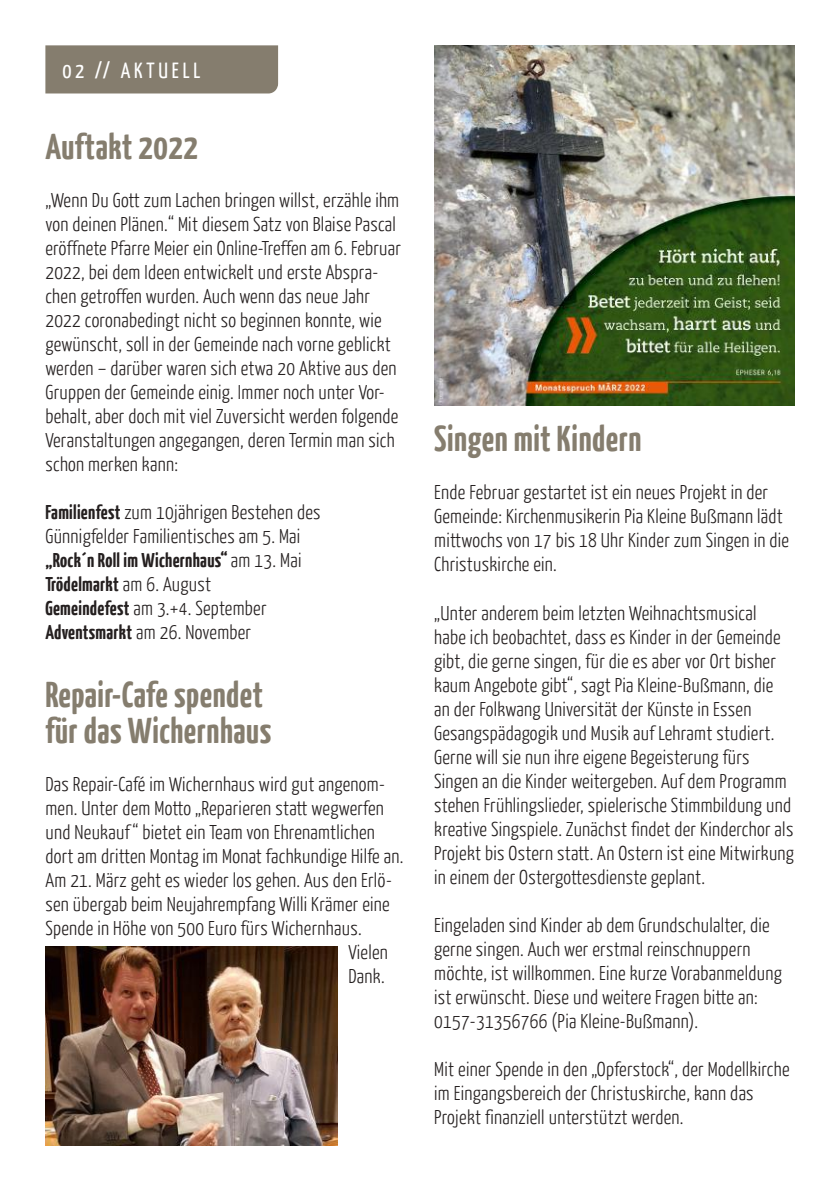
<style>
.page{position:relative;width:840px;height:1191px;background:#fff}
.page>*{position:absolute;margin:0;border:0;box-sizing:border-box;transform-origin:0 0}
.t1{font:700 36px/36px "Yanone Kaffeesatz";letter-spacing:.015em;color:#857d6e}
.t2{font:22px "Yanone Kaffeesatz";letter-spacing:.17em;color:#fff}
.t3{font:300 20px/24px "Yanone Kaffeesatz";letter-spacing:.015em;color:#241f1f}
.s1{font-weight:700}
</style>
<div class="page">
<img style="left:45px;top:946px;width:292px;height:199px">
<img style="left:434px;top:45px;width:360px;height:360px">
<div style="left:45px;top:45px;width:233px;height:48px;background:#857d6e"></div>
<p class="t2" style="left:62px;top:57px;width:139px">02 // AKTUELL</p>
<h1 class="t1" style="left:45px;top:127px;width:154px">Auftakt 2022</h1>
<p class="t3" style="left:45px;top:188px;width:357px">„Wenn Du Gott zum Lachen bringen willst, erzähle ihm von deinen Plänen.“ Mit diesem Satz von Blaise Pascal eröffnete Pfarre Meier ein Online-Treffen am 6. Februar 2022, bei dem Ideen entwickelt und erste Abspra&shy;chen getroffen wurden. Auch wenn das neue Jahr 2022 coronabedingt nicht so beginnen konnte, wie gewünscht, soll in der Gemeinde nach vorne geblickt werden – darüber waren sich etwa 20 Aktive aus den Gruppen der Gemeinde einig. Immer noch unter Vor&shy;behalt, aber doch mit viel Zuversicht werden folgende Veranstaltungen angegangen, deren Termin man sich schon merken kann:</p>
<p class="t3" style="left:45px;top:500px;width:276px"><span class="s1">Familienfest</span> zum 10jährigen Bestehen des Günnigfelder Familientisches am 5. Mai <span class="s1">„Rock´n Roll im Wichernhaus“</span> am 13. Mai <span class="s1">Trödelmarkt</span> am 6. August<br><span class="s1">Gemeindefest</span> am 3.+4. September <span class="s1">Adventsmarkt</span> am 26. November</p>
<h1 class="t1" style="left:45px;top:674px;width:227px">Repair-Cafe spendet für das Wichernhaus</h1>
<p class="t3" style="left:45px;top:771px;width:341px">Das Repair-Café im Wichernhaus wird gut angenom-</p>
<p class="t3" style="left:45px;top:795px;width:340px">men. Unter dem Motto „Reparieren statt wegwerfen</p>
<p class="t3" style="left:45px;top:819px;width:331px">und Neukauf “ bietet ein Team von Ehrenamtlichen</p>
<p class="t3" style="left:45px;top:843px;width:359px">dort am dritten Montag im Monat fachkundige Hilfe an.</p>
<p class="t3" style="left:45px;top:867px;width:348px">Am 21. März geht es wieder los gehen. Aus den Erlö-</p>
<p class="t3" style="left:45px;top:891px;width:345px">sen übergab beim Neujahrempfang Willi Krämer eine</p>
<p class="t3" style="left:45px;top:915px;width:317px">Spende in Höhe von 500 Euro fürs Wichernhaus.</p>
<p class="t3" style="left:348px;top:939px;width:41px">Vielen</p>
<p class="t3" style="left:348px;top:963px;width:38px">Dank.</p>
<h1 class="t1" style="left:434px;top:419px;width:209px">Singen mit Kindern</h1>
<p class="t3" style="left:434px;top:480px;width:356px">Ende Februar gestartet ist ein neues Projekt in der Gemeinde: Kirchenmusikerin Pia Kleine Bußmann lädt mittwochs von 17 bis 18 Uhr Kinder zum Singen in die Christuskirche ein.</p>
<p class="t3" style="left:434px;top:600px;width:361px">„Unter anderem beim letzten Weihnachtsmusical<br>habe ich beobachtet, dass es Kinder in der Gemeinde gibt, die gerne singen, für die es aber vor Ort bisher kaum Angebote gibt“, sagt Pia Kleine-Bußmann, die an der Folkwang Universität der Künste in Essen Gesangspädagogik und Musik auf Lehramt studiert.<br>Gerne will sie nun ihre eigene Begeisterung fürs Singen an die Kinder weitergeben. Auf dem Programm stehen Frühlingslieder, spielerische Stimmbildung und kreative Singspiele. Zunächst findet der Kinderchor als Projekt bis Ostern statt. An Ostern ist eine Mitwirkung in einem der Ostergottesdienste geplant.</p>
<p class="t3" style="left:434px;top:912px;width:349px">Eingeladen sind Kinder ab dem Grundschulalter, die gerne singen. Auch wer erstmal reinschnuppern möchte, ist willkommen. Eine kurze Vorabanmeldung ist erwünscht. Diese und weitere Fragen bitte an:<br>0157-31356766 (Pia Kleine-Bußmann).</p>
<p class="t3" style="left:434px;top:1056px;width:356px">Mit einer Spende in den „Opferstock“, der Modellkirche im Eingangsbereich der Christuskirche, kann das<br>Projekt finanziell unterstützt werden.</p>
</div>
